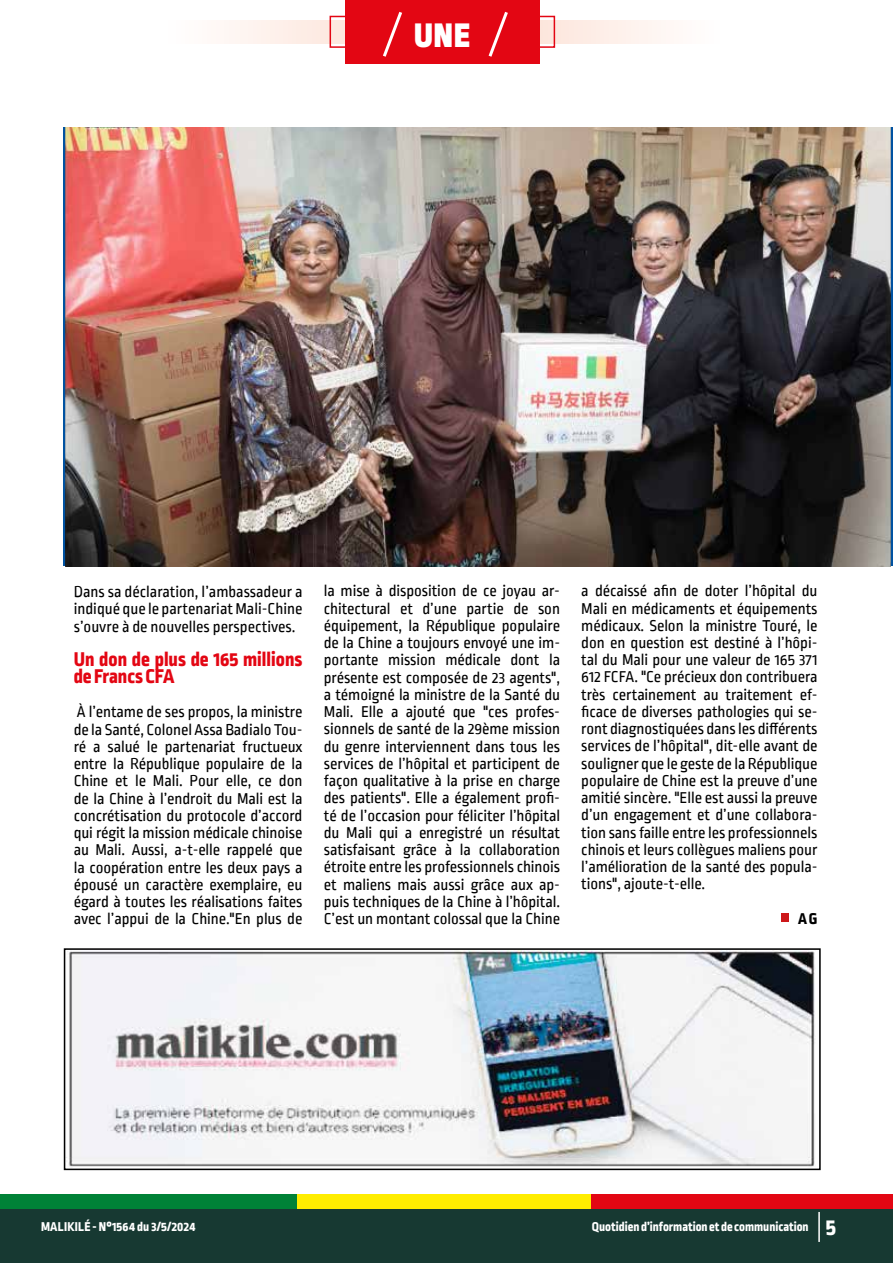
<style>
.page{position:relative;width:893px;height:1263px;background:#fff}
.page>*{position:absolute;margin:0;border:0;box-sizing:border-box;transform-origin:0 0}
.t1{font:900 36px "Ropa Sans Pro";color:#fff}
.t2{font:800 21px/17.2px "Ropa Sans Pro";color:#e30613}
.t3{font:16.5px/17.2px "Ropa Sans PTT";letter-spacing:-.005em;color:#000;text-align:justify}
.t4{font:800 16.5px "Ropa Sans Pro";color:#000}
.t5{font:800 13.5px "Ropa Sans Pro";color:#fff}
.t6{font:800 13.5px "Ropa Sans Pro";letter-spacing:.02em;color:#fff}
.s1{font-size:24px}
</style>
<div class="page">
<div style="left:0;top:1195px;width:297px;height:17px;background:#008237"></div>
<div style="left:297px;top:1195px;width:297px;height:17px;background:#ffed00"></div>
<div style="left:592px;top:1195px;width:301px;height:17px;background:#e30613"></div>
<div style="left:0;top:1209px;width:893px;height:54px;background:#173932"></div>
<hr style="left:818px;top:1212px;width:2px;height:30px;background:#fff">
<svg style="left:224px;top:21px;width:442px;height:23px"></svg>
<div style="left:330px;top:16px;width:225px;height:32px;border:2px solid #e30613"></div>
<div style="left:345px;top:0;width:195px;height:64px;background:#e30613"></div>
<svg style="left:383px;top:11px;width:19px;height:46px"></svg>
<svg style="left:488px;top:11px;width:20px;height:46px"></svg>
<img style="left:65px;top:128px;width:827px;height:438px">
<img style="left:67px;top:951px;width:748px;height:216px">
<div style="left:64px;top:948px;width:757px;height:222px;border:2px solid #000"></div>
<div style="left:781px;top:913px;width:7px;height:9px;background:#cd171a"></div>
<h1 class="t1" style="left:414px;top:13px;width:57px">UNE</h1>
<p class="t3" style="left:74px;top:584px;width:230px">Dans sa déclaration, l’ambassadeur a indiqué que le partenariat Mali-Chine s’ouvre à de nouvelles perspectives.</p>
<p class="t2" style="left:74px;top:651px;width:230px">Un don de plus de 165 millions de Francs CFA</p>
<p class="t3" style="left:74px;top:704px;width:230px">À l’entame de ses propos, la ministre de la Santé, Colonel Assa Badialo Tou&shy;ré a salué le partenariat fructueux entre la République populaire de la Chine et le Mali. Pour elle, ce don de la Chine à l’endroit du Mali est la concrétisation du protocole d’accord qui régit la mission médicale chinoise au Mali. Aussi, a-t-elle rappelé que la coopération entre les deux pays a épousé un caractère exemplaire, eu égard à toutes les réalisations faites avec l’appui de la Chine."En plus de</p>
<p class="t3" style="left:324px;top:583px;width:238px">la mise à disposition de ce joyau ar&shy;chitectural et d’une partie de son équipement, la République populaire de la Chine a toujours envoyé une im&shy;portante mission médicale dont la présente est composée de 23 agents", a témoigné la ministre de la Santé du Mali. Elle a ajouté que "ces profes&shy;sionnels de santé de la 29ème mission du genre interviennent dans tous les services de l’hôpital et participent de façon qualitative à la prise en charge des patients". Elle a également profi&shy;té de l’occasion pour féliciter l’hôpital du Mali qui a enregistré un résultat satisfaisant grâce à la collaboration étroite entre les professionnels chinois et maliens mais aussi grâce aux ap&shy;puis techniques de la Chine à l’hôpital.<br>C’est un montant colossal que la Chine</p>
<p class="t3" style="left:581px;top:583px;width:238px">a décaissé afin de doter l’hôpital du Mali en médicaments et équipements médicaux. Selon la ministre Touré, le don en question est destiné à l’hôpi&shy;tal du Mali pour une valeur de 165 371<br>612 FCFA. "Ce précieux don contribuera très certainement au traitement ef&shy;ficace de diverses pathologies qui se&shy;ront diagnostiquées dans les différents services de l’hôpital", dit-elle avant de souligner que le geste de la République populaire de Chine est la preuve d’une amitié sincère. "Elle est aussi la preuve d’un engagement et d’une collabora&shy;tion sans faille entre les professionnels chinois et leurs collègues maliens pour l’amélioration de la santé des popula&shy;tions", ajoute-t-elle.</p>
<p class="t4" style="left:798px;top:909px;width:21px">A G</p>
<p class="t6" style="left:41px;top:1219px;width:156px">MALIKILÉ - N°1564 du 3/5/2024</p>
<p class="t5" style="left:592px;top:1219px;width:246px">Quotidien d’information et de communication <span class="s1">5</span></p>
</div>
